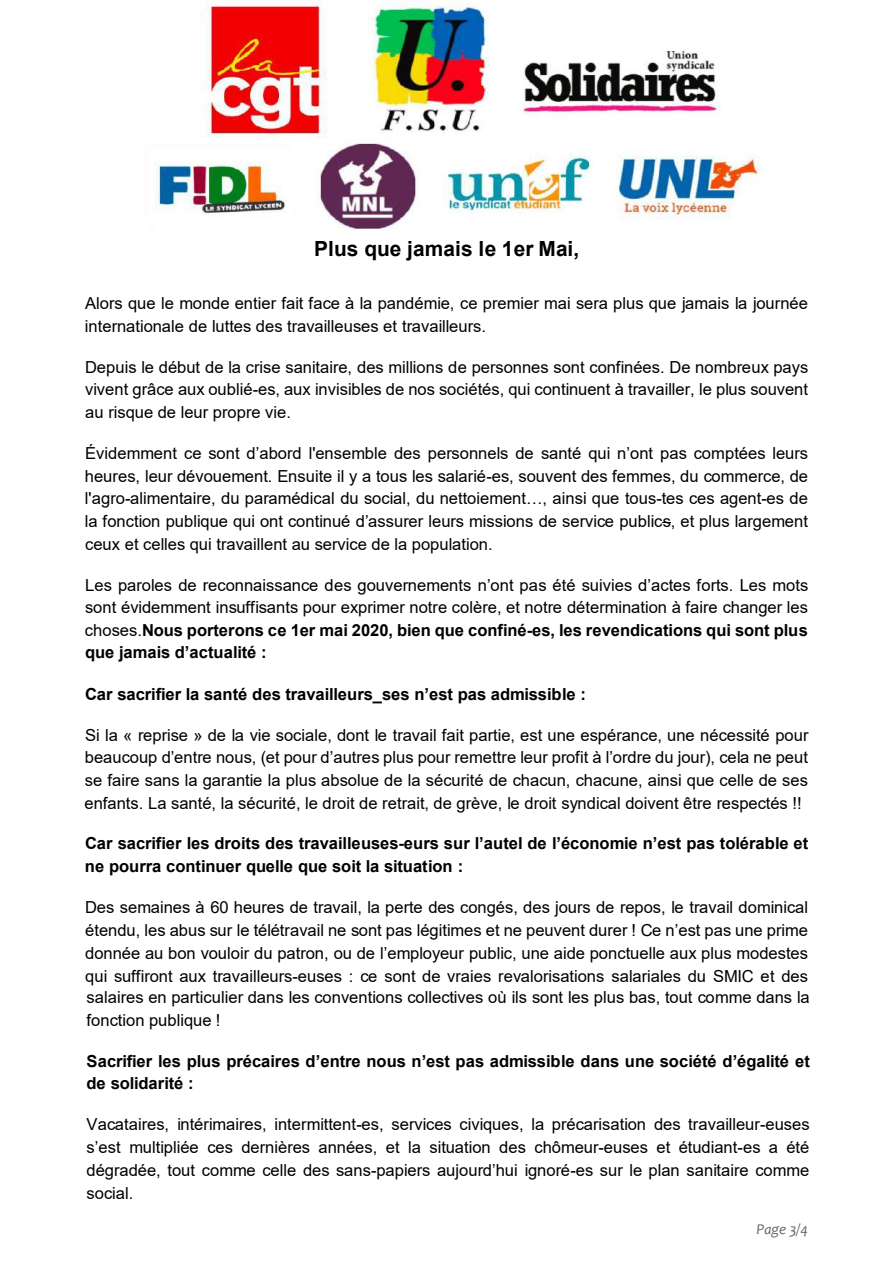
<style>
.page{position:relative;width:893px;height:1263px;background:#fff}
.page>*{position:absolute;margin:0;border:0;box-sizing:border-box;transform-origin:0 0}
.t1{font:700 20.85px "Arial";letter-spacing:.005em;color:#000}
.t2{font:16.65px "Arial";color:#000}
.t3{font:700 16.65px "Arial";letter-spacing:-.005em;color:#000}
.t4{font:16.5px/22.8px "Arial";color:#000;text-align:justify}
.t5{font:700 16.5px/22.6px "Arial";color:#000}
.t6{font:italic 15px "Candara";color:#676767}
.s1{font-weight:700}
</style>
<div class="page">
<img style="left:154px;top:0;width:606px;height:231px">
<p class="t1" style="left:314px;top:234px;width:266px">Plus que jamais le 1er Mai,</p>
<p class="t4" style="left:85px;top:292px;width:724px">Alors que le monde entier fait face à la pandémie, ce premier mai sera plus que jamais la journée internationale de luttes des travailleuses et travailleurs.</p>
<p class="t4" style="left:85px;top:355px;width:725px">Depuis le début de la crise sanitaire, des millions de personnes sont confinées. De nombreux pays vivent grâce aux oublié-es, aux invisibles de nos sociétés, qui continuent à travailler, le plus souvent au risque de leur propre vie.</p>
<p class="t4" style="left:85px;top:441px;width:724px">Évidemment ce sont d’abord l'ensemble des personnels de santé qui n’ont pas comptées leurs heures, leur dévouement. Ensuite il y a tous les salarié-es, souvent des femmes, du commerce, de l'agro-alimentaire, du paramédical du social, du nettoiement…, ainsi que tous-tes ces agent-es de la fonction publique qui ont continué d’assurer leurs missions de service publics, et plus largement ceux et celles qui travaillent au service de la population.</p>
<p class="t4" style="left:85px;top:574px;width:725px">Les paroles de reconnaissance des gouvernements n’ont pas été suivies d’actes forts. Les mots sont évidemment insuffisants pour exprimer notre colère, et notre détermination à faire changer les choses.<span class="s1">Nous porterons ce 1er mai 2020, bien que confiné-es, les revendications qui sont plus que jamais d’actualité :</span></p>
<p class="t3" style="left:85px;top:682px;width:502px">Car sacrifier la santé des travailleurs_ses n’est pas admissible :</p>
<p class="t4" style="left:85px;top:723px;width:725px">Si la « reprise » de la vie sociale, dont le travail fait partie, est une espérance, une nécessité pour beaucoup d’entre nous, (et pour d’autres plus pour remettre leur profit à l’ordre du jour), cela ne peut se faire sans la garantie la plus absolue de la sécurité de chacun, chacune, ainsi que celle de ses enfants. La santé, la sécurité, le droit de retrait, de grève, le droit syndical doivent être respectés !!</p>
<p class="t5" style="left:85px;top:832px;width:724px">Car sacrifier les droits des travailleuses-eurs sur l’autel de l’économie n’est pas tolérable et ne pourra continuer quelle que soit la situation :</p>
<p class="t4" style="left:85px;top:896px;width:724px">Des semaines à 60 heures de travail, la perte des congés, des jours de repos, le travail dominical étendu, les abus sur le télétravail ne sont pas légitimes et ne peuvent durer ! Ce n’est pas une prime</p>
<p class="t2" style="left:85px;top:941px;width:724px">donnée au bon vouloir du patron, ou de l’employeur public, une aide ponctuelle aux plus modestes</p>
<p class="t4" style="left:85px;top:964px;width:726px;line-height:22.2px">qui suffiront aux travailleurs-euses : ce sont de vraies revalorisations salariales du SMIC et des salaires en particulier dans les conventions collectives où ils sont les plus bas, tout comme dans la fonction publique !</p>
<p class="t5" style="left:86px;top:1050px;width:724px">Sacrifier les plus précaires d’entre nous n’est pas admissible dans une société d’égalité et</p>
<p class="t3" style="left:86px;top:1072px;width:109px">de solidarité :</p>
<p class="t4" style="left:86px;top:1113px;width:724px">Vacataires, intérimaires, intermittent-es, services civiques, la précarisation des travailleur-euses s’est multipliée ces dernières années, et la situation des chômeur-euses et étudiant-es a été dégradée, tout comme celle des sans-papiers aujourd’hui ignoré-es sur le plan sanitaire comme social.</p>
<p class="t6" style="left:756px;top:1220px;width:53px">Page 3/4</p>
</div>
